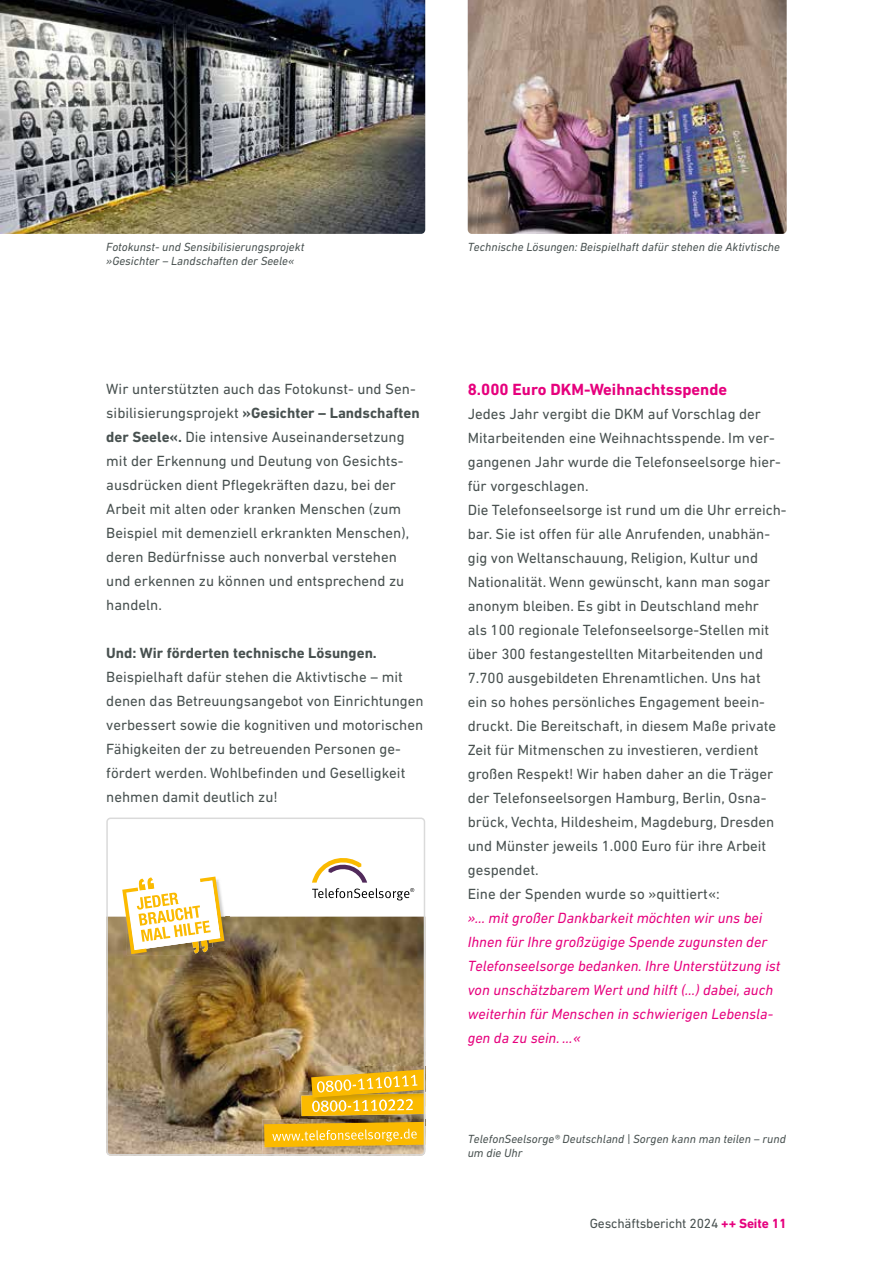
<style>
.page{position:relative;width:893px;height:1263px;background:#fff}
.page>*{position:absolute;margin:0;border:0;box-sizing:border-box;transform-origin:0 0}
.t1{font:700 16.5px "DIN Next LT Pro";color:#e6007d}
.t2{font:15px/24px "DIN Next LT Pro";color:#485150}
.t3{font:italic 15px/24px "DIN Next LT Pro";color:#e6007d}
.t4{font:700 15px "DIN Next LT Pro";color:#485150}
.t5{font:13.5px "DIN Next LT Pro";letter-spacing:-.01em;color:#485150}
.t6{font:italic 12px/13.5px "DIN Next LT Pro";color:#485150}
.s1{font-weight:700}
.s2{font-weight:700;color:#e6007d}
</style>
<div class="page">
<img style="left:0;top:0;width:425px;height:234px">
<img style="left:106px;top:917px;width:316px;height:238px">
<img style="left:193px;top:955px;width:20px;height:3px">
<img style="left:225px;top:917px;width:4px;height:31px">
<svg style="left:122px;top:876px;width:103px;height:79px"></svg>
<img style="left:299px;top:1091px;width:123px;height:31px">
<img style="left:309px;top:1067px;width:113px;height:2px">
<svg style="left:301px;top:1069px;width:121px;height:47px;background:#e8b732"></svg>
<img style="left:262px;top:1120px;width:98px;height:32px">
<img style="left:360px;top:1147px;width:65px;height:8px">
<svg style="left:264px;top:1122px;width:158px;height:25px;background:#f3bc21"></svg>
<svg style="left:312px;top:858px;width:102px;height:42px"></svg>
<div style="left:106px;top:817px;width:319px;height:338px;border:2px solid #dadada;border-radius:4px"></div>
<img style="left:468px;top:0;width:319px;height:234px">
<p class="t6" style="left:106px;top:240px;width:200px">Fotokunst- und Sensibilisierungsprojekt »Gesichter – Landschaften der Seele«</p>
<p class="t6" style="left:468px;top:240px;width:314px">Technische Lösungen: Beispielhaft dafür stehen die Aktivtische</p>
<p class="t2" style="left:106px;top:377px;width:315px">Wir unterstützten auch das Fotokunst- und Sen&shy;sibilisierungsprojekt <span class="s1">»Gesichter – Landschaften der Seele«.</span> Die intensive Auseinandersetzung mit der Erkennung und Deutung von Gesichts&shy;ausdrücken dient Pflegekräften dazu, bei der Arbeit mit alten oder kranken Menschen (zum Beispiel mit demenziell erkrankten Menschen), deren Bedürfnisse auch nonverbal verstehen und erkennen zu können und entsprechend zu handeln.</p>
<p class="t4" style="left:106px;top:644px;width:272px">Und: Wir förderten technische Lösungen.</p>
<p class="t2" style="left:106px;top:665px;width:319px">Beispielhaft dafür stehen die Aktivtische – mit denen das Betreuungsangebot von Einrichtungen verbessert sowie die kognitiven und motorischen Fähigkeiten der zu betreuenden Personen ge&shy;fördert werden. Wohlbefinden und Geselligkeit nehmen damit deutlich zu!</p>
<p class="t1" style="left:468px;top:380px;width:261px">8.000 Euro DKM-Weihnachtsspende</p>
<p class="t2" style="left:468px;top:402px;width:320px">Jedes Jahr vergibt die DKM auf Vorschlag der Mitarbeitenden eine Weihnachtsspende. Im ver&shy;gangenen Jahr wurde die Telefonseelsorge hier&shy;für vorgeschlagen.<br>Die Telefonseelsorge ist rund um die Uhr erreich&shy;bar. Sie ist offen für alle Anrufenden, unabhän&shy;gig von Weltanschauung, Religion, Kultur und Nationalität. Wenn gewünscht, kann man sogar anonym bleiben. Es gibt in Deutschland mehr<br>als 100 regionale Telefonseelsorge-Stellen mit über 300 festangestellten Mitarbeitenden und 7.700 ausgebildeten Ehrenamtlichen. Uns hat<br>ein so hohes persönliches Engagement beein&shy;druckt. Die Bereitschaft, in diesem Maße private Zeit für Mitmenschen zu investieren, verdient großen Respekt! Wir haben daher an die Träger der Telefonseelsorgen Hamburg, Berlin, Osna&shy;brück, Vechta, Hildesheim, Magdeburg, Dresden und Münster jeweils 1.000 Euro für ihre Arbeit gespendet.<br>Eine der Spenden wurde so »quittiert«:</p>
<p class="t3" style="left:468px;top:906px;width:314px">»… mit großer Dankbarkeit möchten wir uns bei Ihnen für Ihre großzügige Spende zugunsten der Telefonseelsorge bedanken. Ihre Unterstützung ist von unschätzbarem Wert und hilft (…) dabei, auch weiterhin für Menschen in schwierigen Lebensla&shy;gen da zu sein. …«</p>
<p class="t6" style="left:468px;top:1132px;width:320px">TelefonSeelsorge® Deutschland | Sorgen kann man teilen – rund um die Uhr</p>
<p class="t5" style="left:590px;top:1216px;width:198px">Geschäftsbericht 2024 <span class="s2">++ Seite 11</span></p>
</div>
